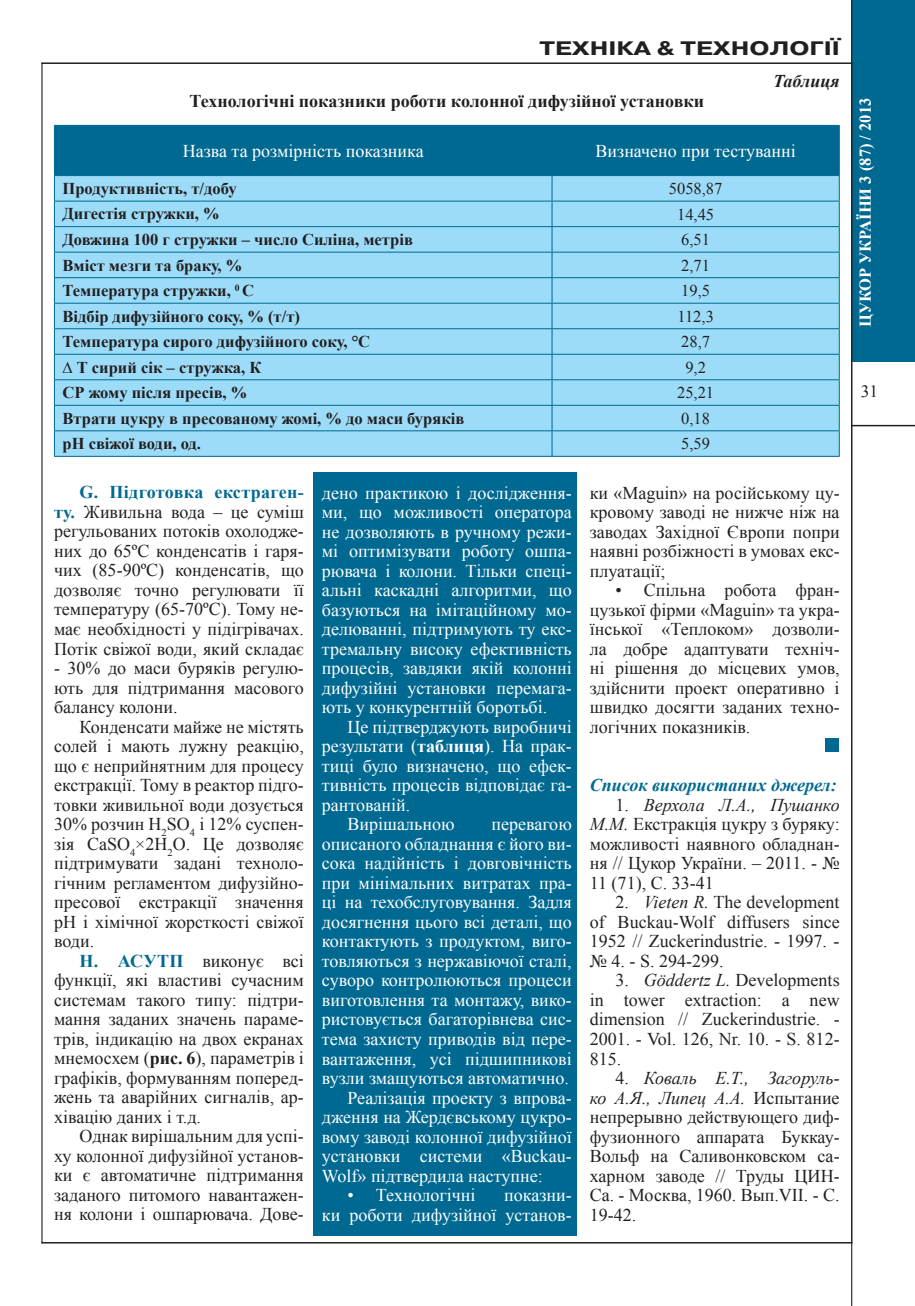
<style>
.page{position:relative;width:915px;height:1306px;background:#fff}
.page>*{position:absolute;margin:0;border:0;box-sizing:border-box;transform-origin:0 0}
.колонтитул{font:700 19.5px "Pragmatica C";color:#231f20;scale:1.3 1}
.Текст{font:18px/19.5px "Times New Roman";color:#231f20;text-align:justify}
.Текст-2{font:18px/19.5px "Times New Roman";color:#fff;text-align:justify}
.Текст_таблица_назв{font:700 18px "Times New Roman";color:#231f20}
.Текст_в_таблице{font:18px "Times New Roman";color:#fff}
.Текст-3{font:italic 700 18px "Times New Roman";color:#006991}
.Текст_таблица_назв-2{font:italic 700 18px "Times New Roman";color:#231f20}
.t1{font:17.25px "Times New Roman";color:#231f20}
.Текст_в_таблице-2{font:700 16.5px "Times New Roman";color:#231f20}
.Текст_в_таблице-3{font:16.5px "Times New Roman";color:#231f20}
.t2{font:700 16.5px "Times New Roman";color:#fff}
.s1{font-weight:700;color:#006991}
.s2{font-weight:700}
.s3{font-style:italic}
</style>
<div class="page">
<div style="left:850px;top:0;width:64px;height:362px;background:#006991"></div>
<hr style="left:850px;top:425px;width:64px;height:1px;background:#231f20">
<hr style="left:41px;top:63px;width:2px;height:1180px;background:#231f20">
<hr style="left:850px;top:0;width:2px;height:1305px;background:#231f20">
<div style="left:313px;top:472px;width:263px;height:763px;background:#006991"></div>
<hr style="left:41px;top:63px;width:811px;height:1px;background:#231f20">
<hr style="left:41px;top:1242px;width:811px;height:1px;background:#231f20">
<svg style="left:54px;top:125px;width:785px;height:331px;background:#7ec6e4"></svg>
<hr style="left:54px;top:456px;width:498px;height:1px;background:#006991">
<hr style="left:552px;top:456px;width:287px;height:1px;background:#006991">
<div style="left:825px;top:738px;width:13px;height:14px;background:#006991"></div>
<p class="колонтитул" style="left:539px;top:38px;width:232px">ТЕХНІКА &amp; ТЕХНОЛОГІЇ</p>
<p class="Текст_таблица_назв-2" style="left:773px;top:69px;width:68px">Таблиця</p>
<p class="Текст_таблица_назв" style="left:189px;top:88px;width:516px">Технологічні показники роботи колонної дифузійної установки</p>
<p class="Текст_в_таблице" style="left:183px;top:139px;width:242px">Назва та розмірність показника</p>
<p class="Текст_в_таблице" style="left:595px;top:139px;width:202px">Визначено при тестуванні</p>
<p class="Текст_в_таблице-2" style="left:62px;top:177px;width:176px">Продуктивність, т/добу</p>
<p class="Текст_в_таблице-3" style="left:668px;top:177px;width:55px">5058,87</p>
<p class="Текст_в_таблице-2" style="left:62px;top:202px;width:159px">Дигестія стружки, %</p>
<p class="Текст_в_таблице-3" style="left:676px;top:203px;width:39px">14,45</p>
<p class="Текст_в_таблице-2" style="left:62px;top:228px;width:352px">Довжина 100 г стружки – число Силіна, метрів</p>
<p class="Текст_в_таблице-3" style="left:681px;top:228px;width:30px">6,51</p>
<p class="Текст_в_таблице-2" style="left:62px;top:253px;width:181px">Вміст мезги та браку, %</p>
<p class="Текст_в_таблице-3" style="left:681px;top:254px;width:30px">2,71</p>
<p class="Текст_в_таблице-2" style="left:62px;top:279px;width:193px">Температура стружки, <sup>0</sup> С</p>
<p class="Текст_в_таблице-3" style="left:681px;top:279px;width:30px">19,5</p>
<p class="Текст_в_таблице-2" style="left:62px;top:304px;width:239px">Відбір дифузійного соку, % (т/т)</p>
<p class="Текст_в_таблице-3" style="left:677px;top:305px;width:38px">112,3</p>
<p class="Текст_в_таблице-2" style="left:62px;top:330px;width:309px">Температура сирого дифузійного соку, °C</p>
<p class="Текст_в_таблице-3" style="left:681px;top:330px;width:30px">28,7</p>
<p class="Текст_в_таблице-2" style="left:62px;top:355px;width:200px">∆ Т сирий сік – стружка, К</p>
<p class="Текст_в_таблице-3" style="left:685px;top:356px;width:22px">9,2</p>
<p class="Текст_в_таблице-2" style="left:62px;top:381px;width:186px">СР жому після пресів, %</p>
<p class="Текст_в_таблице-3" style="left:676px;top:381px;width:39px">25,21</p>
<p class="Текст_в_таблице-2" style="left:62px;top:407px;width:403px">Втрати цукру в пресованому жомі, % до маси буряків</p>
<p class="Текст_в_таблице-3" style="left:681px;top:407px;width:30px">0,18</p>
<p class="Текст_в_таблице-2" style="left:62px;top:432px;width:140px">рН свіжої води, од.</p>
<p class="Текст_в_таблице-3" style="left:681px;top:432px;width:30px">5,59</p>
<p class="Текст" style="left:54px;top:482px;width:251px;text-indent:26px"><span class="s1">G. Підготовка екстраген&shy;ту.</span> Живильна вода – це суміш регульованих потоків охолодже&shy;них до 65ºС конденсатів і гаря&shy;чих (85-90ºС) конденсатів, що дозволяє точно регулювати її температуру (65-70ºС). Тому не&shy;має необхідності у підігрівачах.<br>Потік свіжої води, який складає</p>
<p class="Текст" style="left:54px;top:658px;width:251px">- 30% до маси буряків регулю&shy;ють для підтримання масового балансу колони.</p>
<p class="Текст" style="left:54px;top:716px;width:251px;text-indent:26px">Конденсати майже не містять солей і мають лужну реакцію, що є неприйнятним для процесу екстракції. Тому в реактор підго&shy;товки живильної води дозується 30% розчин H<sub>2</sub>SO<sub>4</sub> і 12% суспен&shy;зія CaSO<sub>4</sub>×2H<sub>2</sub>O. Це дозволяє підтримувати задані техноло&shy;гічним регламентом дифузійно&shy;пресової екстракції значення рН і хімічної жорсткості свіжої води.</p>
<p class="Текст" style="left:54px;top:950px;width:251px;text-indent:26px"><span class="s1">Н. АСУТП</span> виконує всі функції, які властиві сучасним системам такого типу: підтри&shy;мання заданих значень параме&shy;трів, індикацію на двох екранах мнемосхем (<span class="s2">рис. 6</span>), параметрів і графіків, формуванням поперед&shy;жень та аварійних сигналів, ар&shy;хівацію даних і т.д.</p>
<p class="Текст" style="left:54px;top:1126px;width:251px;text-indent:26px">Однак вирішальним для успі&shy;ху колонної дифузійної установ&shy;ки є автоматичне підтримання заданого питомого навантажен&shy;ня колони і ошпарювача. Дове-</p>
<p class="Текст-2" style="left:322px;top:482px;width:251px">дено практикою і дослідження&shy;ми, що можливості оператора не дозволяють в ручному режи&shy;мі оптимізувати роботу ошпа&shy;рювача і колони. Тільки спеці&shy;альні каскадні алгоритми, що базуються на імітаційному мо&shy;делюванні, підтримують ту екс&shy;тремальну високу ефективність процесів, завдяки якій колонні дифузійні установки перемага&shy;ють у конкурентній боротьбі.</p>
<p class="Текст-2" style="left:322px;top:716px;width:251px;text-indent:26px">Це підтверджують виробничі результати (<span class="s2">таблиця</span>). На прак&shy;тиці було визначено, що ефек&shy;тивність процесів відповідає га&shy;рантованій.</p>
<p class="Текст-2" style="left:347px;top:814px;width:108px">Вирішальною</p>
<p class="Текст-2" style="left:322px;top:814px;width:251px;text-indent:169px">перевагою описаного обладнання є його ви&shy;сока надійність і довговічність при мінімальних витратах пра&shy;ці на техобслуговування. Задля досягнення цього всі деталі, що контактують з продуктом, виго&shy;товляються з нержавіючої сталі, суворо контролюються процеси виготовлення та монтажу, вико&shy;ристовується багаторівнева сис&shy;тема захисту приводів від пере&shy;вантаження, усі підшипникові вузли змащуються автоматично.</p>
<p class="Текст-2" style="left:322px;top:1087px;width:251px;text-indent:26px">Реалізація проекту з впрова&shy;дження на Жердєвському цукро&shy;вому заводі колонної дифузійної установки системи «Buckau-Wolf» підтвердила наступне:</p>
<p class="Текст-2" style="left:347px;top:1184px;width:130px">• Технологічні</p>
<p class="Текст-2" style="left:322px;top:1184px;width:251px;text-align:right">показни-<br>ки роботи дифузійної установ-</p>
<p class="Текст" style="left:589px;top:482px;width:251px">ки «Maguin» на російському цу&shy;кровому заводі не нижче ніж на заводах Західної Європи попри наявні розбіжності в умовах екс&shy;плуатації;</p>
<p class="Текст" style="left:589px;top:580px;width:251px;text-indent:26px">• Спільна робота фран&shy;цузької фірми «Maguin» та укра&shy;їнської «Теплоком» дозволи&shy;ла добре адаптувати техніч&shy;ні рішення до місцевих умов, здійснити проект оперативно і швидко досягти заданих техно&shy;логічних показників.</p>
<p class="Текст-3" style="left:589px;top:772px;width:248px">Список використаних джерел:</p>
<p class="Текст" style="left:589px;top:794px;width:251px;text-indent:26px">1. <span class="s3">Верхола Л.А., Пушанко М.М.</span> Екстракція цукру з буряку: можливості наявного обладнан&shy;ня // Цукор України. – 2011. - № 11 (71), С. 33-41</p>
<p class="Текст" style="left:589px;top:892px;width:251px;text-indent:26px">2. <span class="s3">Vieten R.</span> The development of Buckau-Wolf diffusers since 1952 // Zuckerindustrie. - 1997. - № 4. - S. 294-299.</p>
<p class="Текст" style="left:589px;top:970px;width:251px;text-indent:26px">3. <span class="s3">Göddertz L.</span> Developments in tower extraction: a new dimension // Zuckerindustrie. - 2001. - Vol. 126, Nr. 10. - S. 812- 815.</p>
<p class="Текст" style="left:589px;top:1067px;width:251px;text-indent:26px">4. <span class="s3">Коваль Е.Т., Загоруль&shy;ко А.Я., Липец А.А.</span> Испытание непрерывно действующего диф&shy;фузионного аппарата Буккау-Вольф на Саливонковском са&shy;харном заводе // Труды ЦИН-Са. - Москва, 1960. Вып.VII. - С.<br>19-42.</p>
<p class="t2" style="left:853px;top:327px;width:231px;rotate:-90deg">ЦУКОР УКРАЇНИ 3 (87) / 2013</p>
<p class="t1" style="left:860px;top:380px;width:19px">31</p>
</div>
